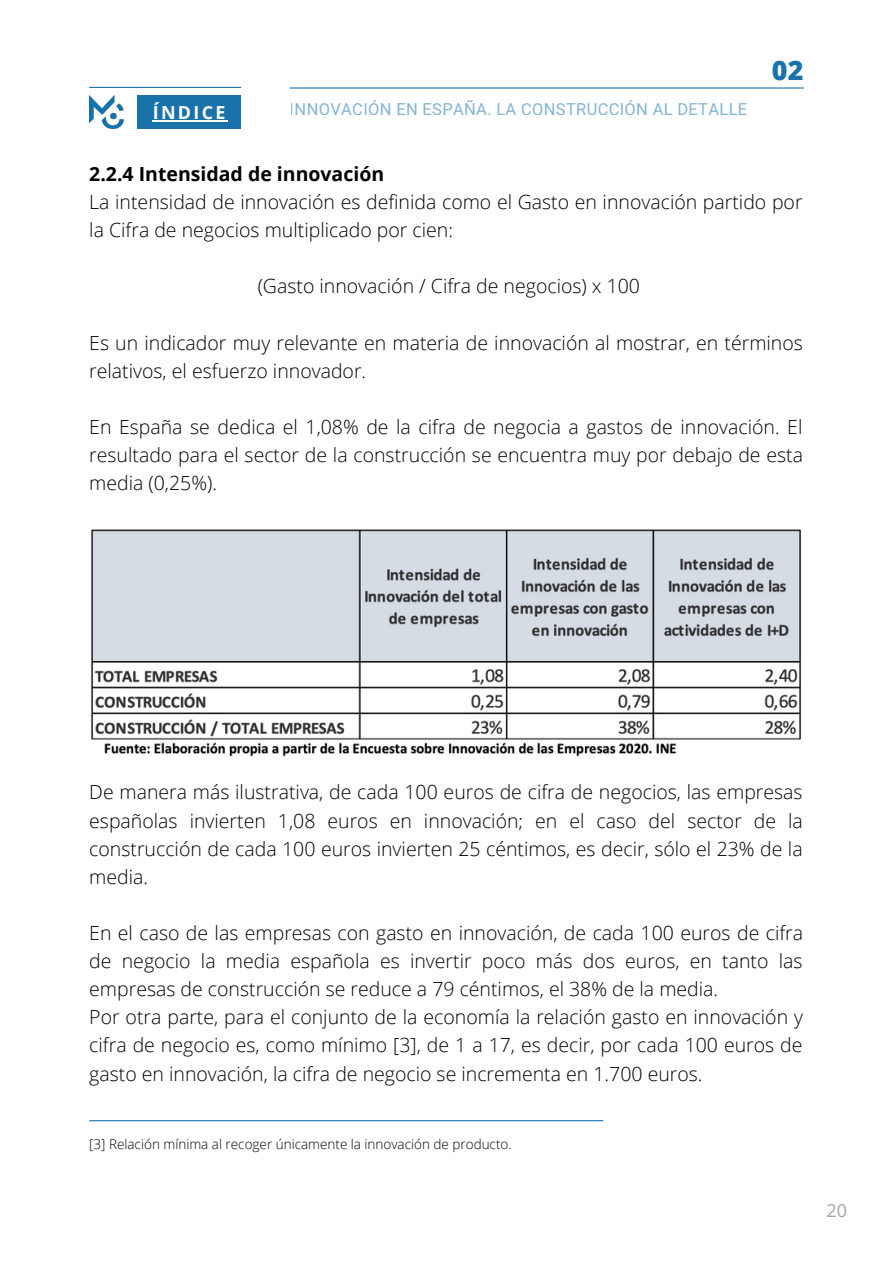
<style>
.page{position:relative;width:893px;height:1264px;background:#fff}
.page>*{position:absolute;margin:0;border:0;box-sizing:border-box;transform-origin:0 0}
.t1{font:800 26.85px "Open Sans";color:#1a72ab}
.t2{font:300 19.5px/28px "Open Sans";color:#000}
.t3{font:700 19.5px "Open Sans";color:#000}
.t4{font:700 18px "Open Sans";letter-spacing:.13em;color:#fff}
.t5{font:18px "Open Sans";color:#a6a6a6}
.t6{font:16.5px "Roboto";letter-spacing:.02em;color:#1a72ab}
.t7{font:300 13.5px "Open Sans";color:#000}
</style>
<div class="page">
<hr style="left:290px;top:87px;width:513px;height:2px;background:#1a72ab">
<hr style="left:89px;top:87px;width:152px;height:1px;background:#1a72ab">
<img style="left:91px;top:529px;width:710px;height:228px">
<hr style="left:89px;top:1120px;width:514px;height:1px;background:#1a72ab">
<img style="left:89px;top:95px;width:34px;height:34px">
<div style="left:137px;top:95px;width:104px;height:34px;background:#1a72ab"></div>
<hr style="left:153px;top:120px;width:75px;height:1px;background:#fff">
<p class="t4" style="left:153px;top:100px;width:74px">ÍNDICE</p>
<p class="t6" style="left:290px;top:99px;width:459px">INNOVACIÓN EN ESPAÑA. LA CONSTRUCCIÓN AL DETALLE</p>
<h1 class="t1" style="left:771px;top:51px;width:33px">02</h1>
<p class="t3" style="left:89px;top:160px;width:296px">2.2.4 Intensidad de innovación</p>
<p class="t2" style="left:89px;top:187px;width:714px">La intensidad de innovación es definida como el Gasto en innovación partido por la Cifra de negocios multiplicado por cien:</p>
<p class="t2" style="left:258px;top:272px;width:384px">(Gasto innovación / Cifra de negocios) x 100</p>
<p class="t2" style="left:89px;top:328px;width:715px">Es un indicador muy relevante en materia de innovación al mostrar, en términos relativos, el esfuerzo innovador.</p>
<p class="t2" style="left:89px;top:412px;width:715px;text-align:justify">En España se dedica el 1,08% de la cifra de negocia a gastos de innovación. El resultado para el sector de la construcción se encuentra muy por debajo de esta media (0,25%).</p>
<p class="t2" style="left:89px;top:777px;width:715px;text-align:justify">De manera más ilustrativa, de cada 100 euros de cifra de negocios, las empresas españolas invierten 1,08 euros en innovación; en el caso del sector de la construcción de cada 100 euros invierten 25 céntimos, es decir, sólo el 23% de la media.</p>
<p class="t2" style="left:89px;top:918px;width:715px">En el caso de las empresas con gasto en innovación, de cada 100 euros de cifra de negocio la media española es invertir poco más dos euros, en tanto las empresas de construcción se reduce a 79 céntimos, el 38% de la media.<br>Por otra parte, para el conjunto de la economía la relación gasto en innovación y cifra de negocio es, como mínimo [3], de 1 a 17, es decir, por cada 100 euros de gasto en innovación, la cifra de negocio se incrementa en 1.700 euros.</p>
<p class="t7" style="left:89px;top:1134px;width:424px">[3] Relación mínima al recoger únicamente la innovación de producto.</p>
<p class="t5" style="left:826px;top:1198px;width:22px">20</p>
</div>
